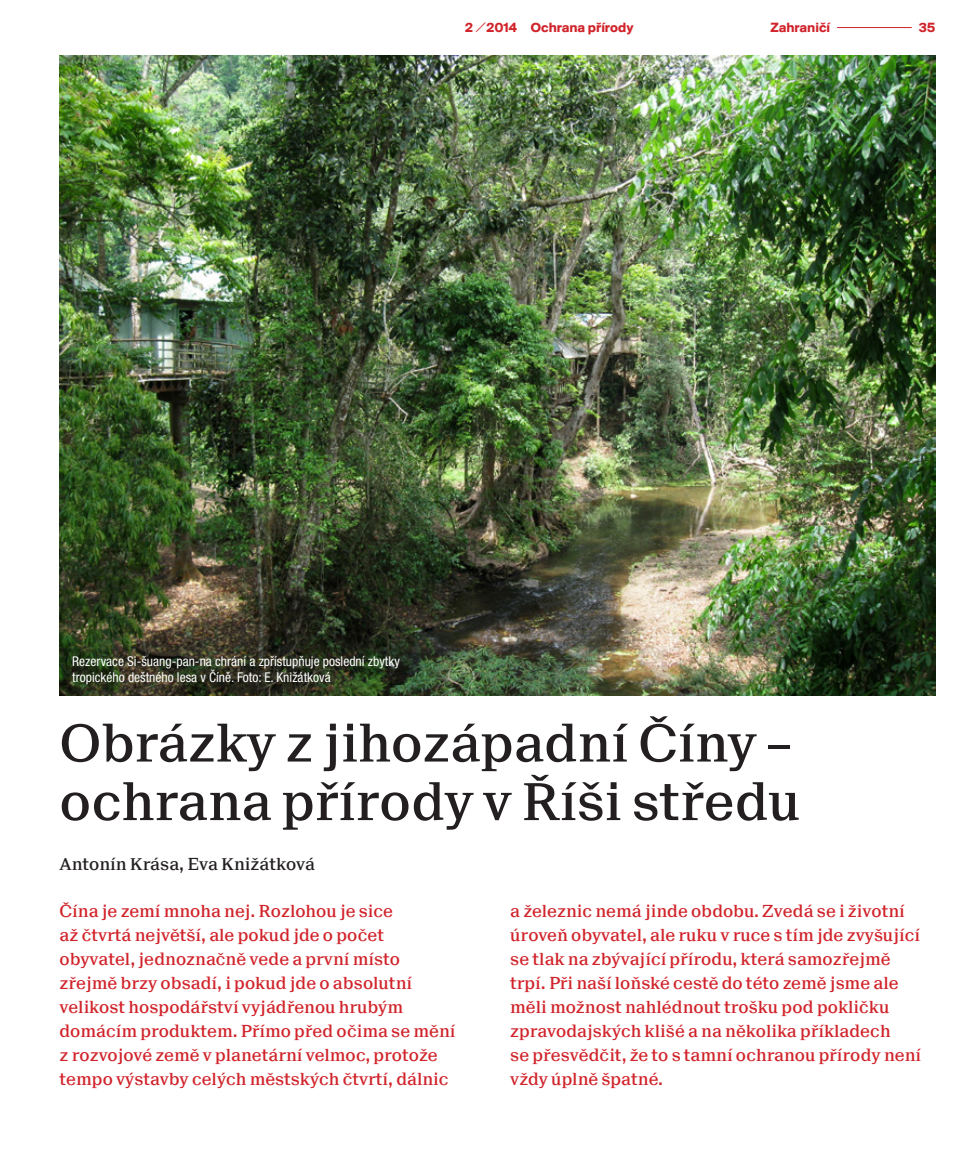
<style>
.page{position:relative;width:978px;height:1149px;background:#fff}
.page>*{position:absolute;margin:0;border:0;box-sizing:border-box;transform-origin:0 0}
._01_Titulek1{font:500 55.5px/58.5px "Suisse BP Neue";color:#231f20}
.Perex{font:500 18px/24px "Suisse BP Neue";color:#d1232a}
.Autor{font:500 18px "Suisse BP Neue";color:#231f20}
.t1{font:700 13.8px "Suisse BP Intl";color:#d1232a}
.Popiska{font:condensed 13.5px/16.2px "Helvetica Neue LT Pro";color:#fff}
.s1{font-family:"Replica Pro";font-weight:300}
</style>
<div class="page">
<img style="left:60px;top:55px;width:875px;height:640px">
<hr style="left:837px;top:27px;width:75px;height:1px;background:#d1232a">
<hr style="left:30px;top:0;width:203px;height:1px;background:#ff0">
<p class="t1" style="left:465px;top:19px;width:170px">2 <span class="s1">/</span>2014 Ochrana přírody</p>
<p class="t1" style="left:771px;top:19px;width:61px">Zahraničí</p>
<p class="t1" style="left:919px;top:19px;width:18px">35</p>
<p class="Popiska" style="left:72px;top:653px;width:329px">Rezervace Si-šuang-pan-na chrání a zpřístupňuje poslední zbytky tropického deštného lesa v Číně. Foto: E. Knižátková</p>
<p class="_01_Titulek1" style="left:60px;top:712px;width:742px">Obrázky z jihozápadní Číny – ochrana přírody v Říši středu</p>
<p class="Autor" style="left:60px;top:852px;width:257px">Antonín Krása, Eva Knižátková</p>
<p class="Perex" style="left:60px;top:898px;width:398px">Čína je zemí mnoha nej. Rozlohou je sice<br>až čtvrtá největší, ale pokud jde o počet obyvatel, jednoznačně vede a první místo zřejmě brzy obsadí, i pokud jde o absolutní velikost hospodářství vyjádřenou hrubým domácím produktem. Přímo před očima se mění z rozvojové země v planetární velmoc, protože tempo výstavby celých městských čtvrtí, dálnic</p>
<p class="Perex" style="left:510px;top:898px;width:412px">a železnic nemá jinde obdobu. Zvedá se i životní úroveň obyvatel, ale ruku v ruce s tím jde zvyšující se tlak na zbývající přírodu, která samozřejmě trpí. Při naší loňské cestě do této země jsme ale měli možnost nahlédnout trošku pod pokličku zpravodajských klišé a na několika příkladech<br>se přesvědčit, že to s tamní ochranou přírody není vždy úplně špatné.</p>
</div>
